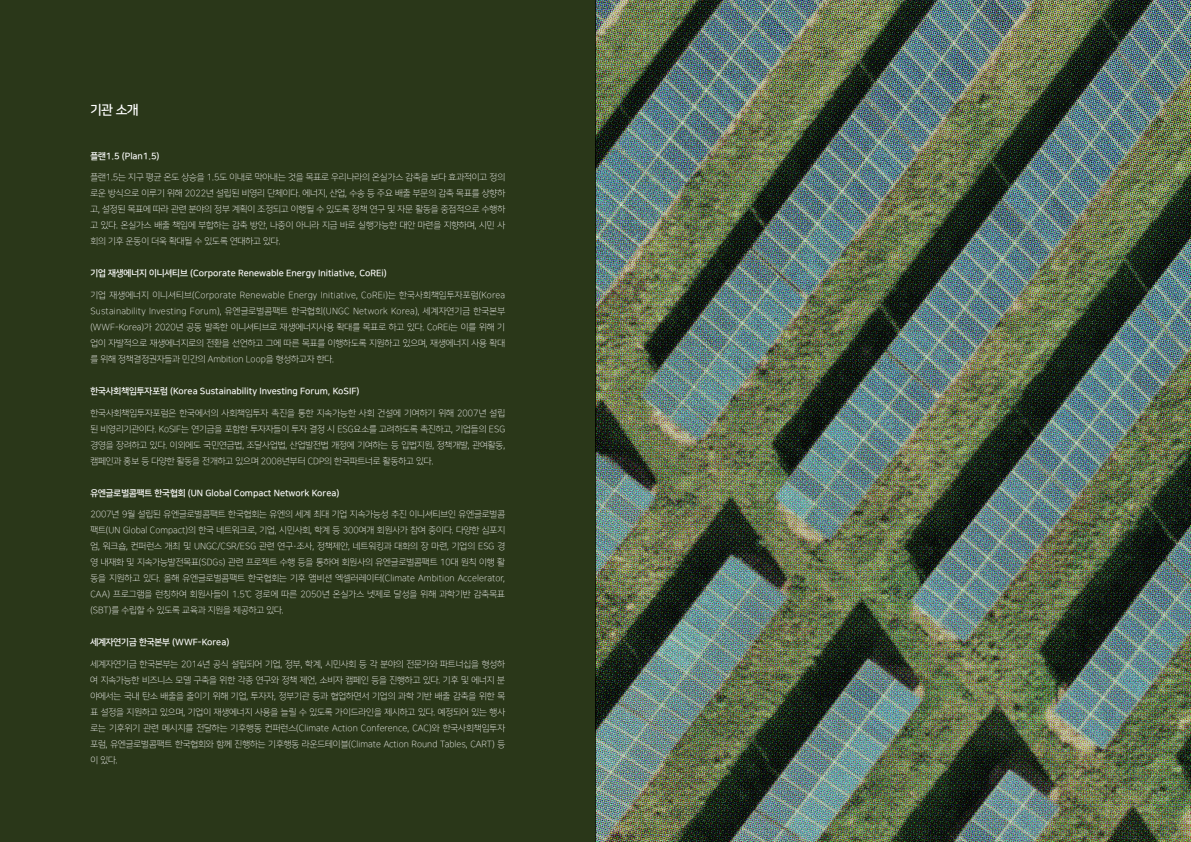
<style>
.page{position:relative;width:1191px;height:842px;background:#fff}
.page>*{position:absolute;margin:0;border:0;box-sizing:border-box;transform-origin:0 0}
.t1{font:13px "Nanum Square OTF ac B";color:#fff}
.t2{font:9px/16px "Nanum Square OTF ac L";color:#fff;text-align:justify}
.t3{font:9px "Nanum Square OTF ac B";color:#fff}
</style>
<div class="page">
<div style="left:0;top:0;width:595px;height:842px;background:#2a3719"></div>
<img style="left:595px;top:0;width:596px;height:842px">
<h1 class="t1" style="left:90px;top:103px;width:49px">기관 소개</h1>
<p class="t3" style="left:90px;top:151px;width:71px">플랜1.5 (Plan1.5)</p>
<p class="t2" style="left:90px;top:170px;width:416px">플랜1.5는 지구 평균 온도 상승을 1.5도 이내로 막아내는 것을 목표로 우리나라의 온실가스 감축을 보다 효과적이고 정의 로운 방식으로 이루기 위해 2022년 설립된 비영리 단체이다. 에너지, 산업, 수송 등 주요 배출 부문의 감축 목표를 상향하 고, 설정된 목표에 따라 관련 분야의 정부 계획이 조정되고 이행될 수 있도록 정책 연구 및 자문 활동을 중점적으로 수행하 고 있다. 온실가스 배출 책임에 부합하는 감축 방안, 나중이 아니라 지금 바로 실행가능한 대안 마련을 지향하며, 시민 사 회의 기후 운동이 더욱 확대될 수 있도록 연대하고 있다.</p>
<p class="t3" style="left:90px;top:269px;width:298px">기업 재생에너지 이니셔티브 (Corporate Renewable Energy Initiative, CoREi)</p>
<p class="t2" style="left:90px;top:287px;width:416px">기업 재생에너지 이니셔티브(Corporate Renewable Energy Initiative, CoREi)는 한국사회책임투자포럼(Korea Sustainability Investing Forum), 유엔글로벌콤팩트 한국협회(UNGC Network Korea), 세계자연기금 한국본부 (WWF-Korea)가 2020년 공동 발족한 이니셔티브로 재생에너지사용 확대를 목표로 하고 있다. CoREi는 이를 위해 기 업이 자발적으로 재생에너지로의 전환을 선언하고 그에 따른 목표를 이행하도록 지원하고 있으며, 재생에너지 사용 확대 를 위해 정책결정권자들과 민간의 Ambition Loop을 형성하고자 한다.</p>
<p class="t3" style="left:90px;top:386px;width:271px">한국사회책임투자포럼 (Korea Sustainability Investing Forum, KoSIF)</p>
<p class="t2" style="left:90px;top:405px;width:416px">한국사회책임투자포럼은 한국에서의 사회책임투자 촉진을 통한 지속가능한 사회 건설에 기여하기 위해 2007년 설립 된 비영리기관이다. KoSIF는 연기금을 포함한 투자자들이 투자 결정 시 ESG요소를 고려하도록 촉진하고, 기업들의 ESG 경영을 장려하고 있다. 이외에도 국민연금법, 조달사업법, 산업발전법 개정에 기여하는 등 입법지원, 정책개발, 관여활동, 캠페인과 홍보 등 다양한 활동을 전개하고 있으며 2008년부터 CDP의 한국파트너로 활동하고 있다.</p>
<p class="t3" style="left:90px;top:488px;width:250px">유엔글로벌콤팩트 한국협회 (UN Global Compact Network Korea)</p>
<p class="t2" style="left:90px;top:507px;width:416px">2007년 9월 설립된 유엔글로벌콤팩트 한국협회는 유엔의 세계 최대 기업 지속가능성 추진 이니셔티브인 유엔글로벌콤 팩트(UN Global Compact)의 한국 네트워크로, 기업, 시민사회, 학계 등 300여개 회원사가 참여 중이다. 다양한 심포지 엄, 워크숍, 컨퍼런스 개최 및 UNGC/CSR/ESG 관련 연구·조사, 정책제안, 네트워킹과 대화의 장 마련, 기업의 ESG 경 영 내재화 및 지속가능발전목표(SDGs) 관련 프로젝트 수행 등을 통하여 회원사의 유엔글로벌콤팩트 10대 원칙 이행 활 동을 지원하고 있다. 올해 유엔글로벌콤팩트 한국협회는 기후 앰비션 엑셀러레이터(Climate Ambition Accelerator, CAA) 프로그램을 런칭하여 회원사들이 1.5℃ 경로에 따른 2050년 온실가스 넷제로 달성을 위해 과학기반 감축목표 (SBT)를 수립할 수 있도록 교육과 지원을 제공하고 있다.</p>
<p class="t3" style="left:90px;top:638px;width:140px">세계자연기금 한국본부 (WWF-Korea)</p>
<p class="t2" style="left:90px;top:656px;width:416px">세계자연기금 한국본부는 2014년 공식 설립되어 기업, 정부, 학계, 시민사회 등 각 분야의 전문가와 파트너십을 형성하 여 지속가능한 비즈니스 모델 구축을 위한 각종 연구와 정책 제언, 소비자 캠페인 등을 진행하고 있다. 기후 및 에너지 분 야에서는 국내 탄소 배출을 줄이기 위해 기업, 투자자, 정부기관 등과 협업하면서 기업의 과학 기반 배출 감축을 위한 목 표 설정을 지원하고 있으며, 기업이 재생에너지 사용을 늘릴 수 있도록 가이드라인을 제시하고 있다. 예정되어 있는 행사 로는 기후위기 관련 메시지를 전달하는 기후행동 컨퍼런스(Climate Action Conference, CAC)와 한국사회책임투자 포럼, 유엔글로벌콤팩트 한국협회와 함께 진행하는 기후행동 라운드테이블(Climate Action Round Tables, CART) 등 이 있다.</p>
</div>
